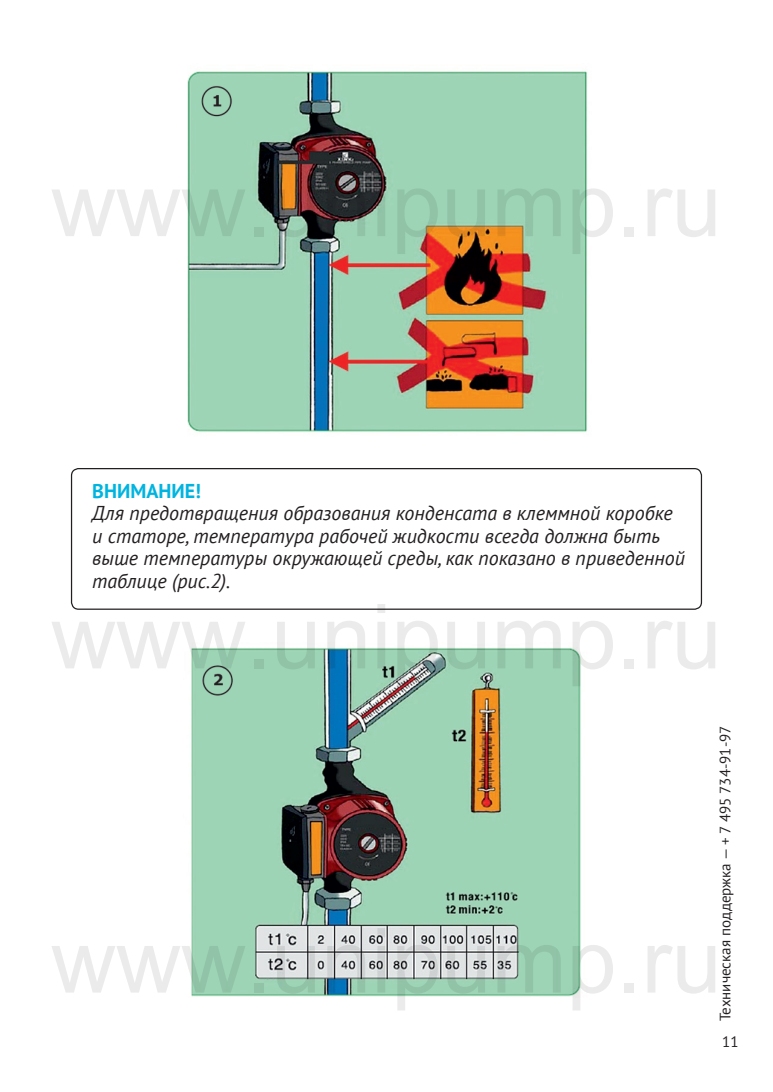
<style>
.page{position:relative;width:773px;height:1092px;background:#fff}
.page>*{position:absolute;margin:0;border:0;box-sizing:border-box;transform-origin:0 0}
.t1{font:italic 20px/22.5px "PT Sans";color:#231f20}
.t2{font:700 20px "PT Sans";color:#00b4e0}
.t3{font:15px "PT Sans";color:#231f20}
</style>
<div class="page">
<div style="left:71px;top:468px;width:631px;height:141px;border:1px solid #231f20;border-radius:7px"></div>
<img style="left:187px;top:71px;width:401px;height:362px">
<img style="left:191px;top:648px;width:390px;height:349px">
<p class="t2" style="left:92px;top:477px;width:110px">ВНИМАНИЕ!</p>
<p class="t1" style="left:92px;top:501px;width:594px">Для предотвращения образования конденсата в клеммной коробке и статоре, температура рабочей жидкости всегда должна быть выше температуры окружающей среды, как показано в приведенной таблице (рис.2).</p>
<p class="t3" style="left:715px;top:1020px;width:297px;rotate:-90deg">Техническая поддержка — + 7 495 734-91-97</p>
<p class="t3" style="left:722px;top:1031px;width:18px">11</p>
</div>
